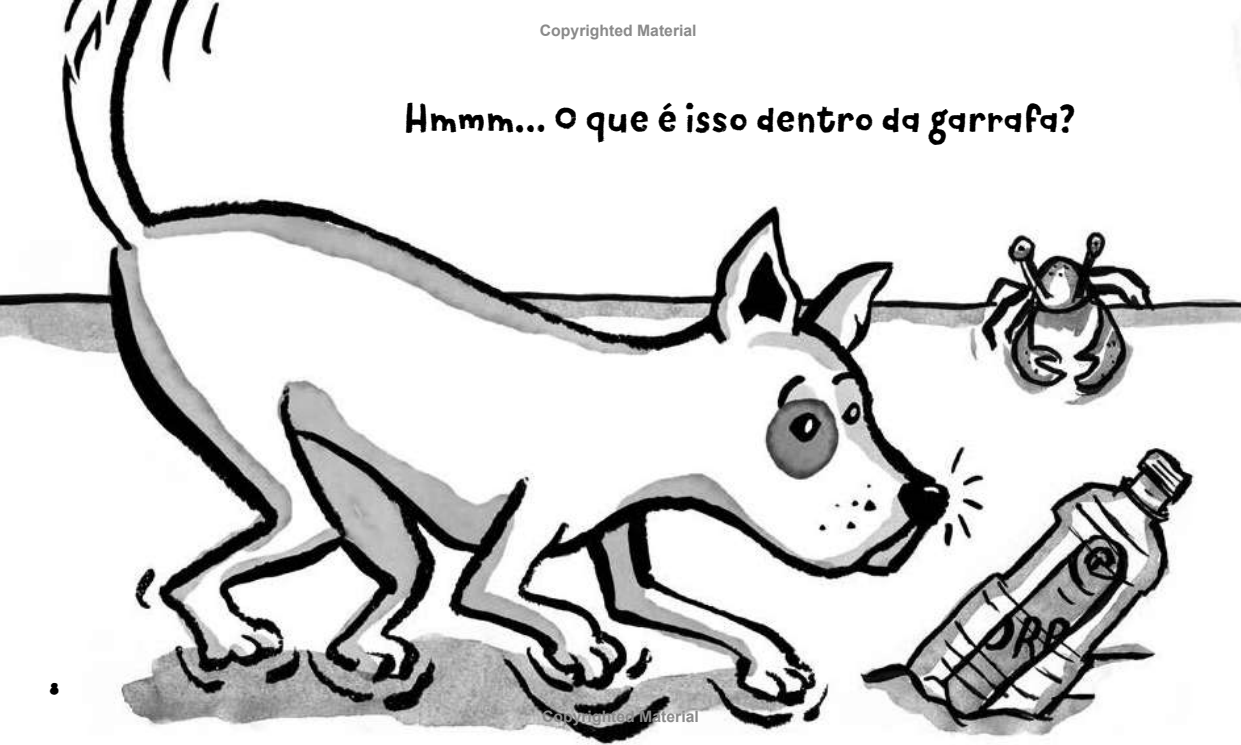
<style>
.page{position:relative;width:1241px;height:745px;background:#fff}
.page>*{position:absolute;margin:0;border:0;box-sizing:border-box;transform-origin:0 0}
.t1{font:38.5px "Canvas Text Sans";color:#000}
.t2{font:17.5px "Canvas Text Sans Fill";color:#000}
.t3{font:700 15.75px "Arial";color:#8a8a8a}
</style>
<div class="page">
<img style="left:0;top:0;width:1240px;height:744px">
<p class="t2" style="left:50px;top:678px;width:11px">8</p>
<p class="t3" style="left:540px;top:20px;width:158px">Copyrighted Material</p>
<h1 class="t1" style="left:404px;top:96px;width:673px">Hmmm… O que é isso dentro da garrafa?</h1>
<p class="t3" style="left:542px;top:704px;width:158px">Copyrighted Material</p>
</div>
